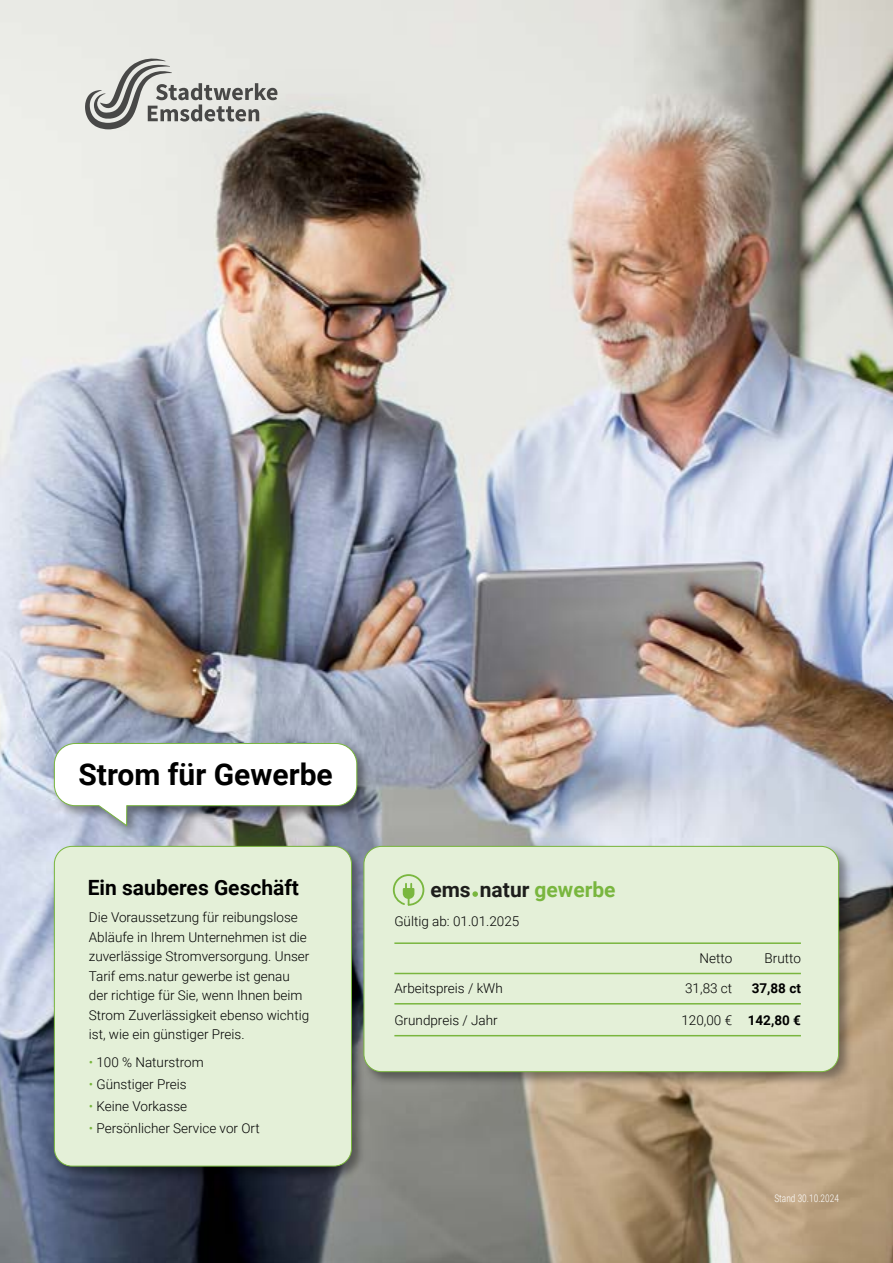
<style>
.page{position:relative;width:893px;height:1263px;background:#fff}
.page>*{position:absolute;margin:0;border:0;box-sizing:border-box;transform-origin:0 0}
.t1{font:700 30px "Roboto";color:#000}
.t2{font:700 21px "Roboto";color:#000}
.t3{font:700 21px "Roboto";color:#1d1d1b}
.t4{font:300 13.5px/19.5px "Roboto";color:#000}
.t5{font:700 13.5px "Roboto";color:#000}
.t6{font:300 10.5px "Roboto Condensed";color:#fff;scale:.9 1}
.s1{color:#79b63e}
</style>
<div class="page">
<img style="left:0;top:0;width:893px;height:1263px">
<svg style="left:85px;top:58px;width:192px;height:71px;background:#c0c1bd"></svg>
<div style="left:52px;top:844px;width:314px;height:336px;background:#000;opacity:.4"></div>
<div style="left:54px;top:846px;width:297px;height:320px;background:#e4f0d8;border-radius:18px"></div>
<div style="left:54px;top:846px;width:298px;height:320px;border:1px solid #79b63e;border-radius:18px"></div>
<div style="left:362px;top:844px;width:490px;height:242px;background:#000;opacity:.4"></div>
<div style="left:364px;top:846px;width:475px;height:226px;background:#e4f0d8;border-radius:18px"></div>
<div style="left:364px;top:846px;width:475px;height:226px;border:1px solid #79b63e;border-radius:18px"></div>
<div style="left:52px;top:741px;width:320px;height:98px;background:#000;opacity:.4"></div>
<svg style="left:54px;top:743px;width:304px;height:84px"></svg>
<svg style="left:392px;top:874px;width:33px;height:32px"></svg>
<svg style="left:472px;top:891px;width:6px;height:6px"></svg>
<hr style="left:394px;top:942px;width:407px;height:2px;background:#79b63e">
<hr style="left:394px;top:1003px;width:407px;height:1px;background:#79b63e">
<hr style="left:394px;top:973px;width:407px;height:1px;background:#79b63e">
<hr style="left:394px;top:1035px;width:407px;height:1px;background:#79b63e">
<h1 class="t1" style="left:78px;top:753px;width:256px">Strom für Gewerbe</h1>
<h2 class="t2" style="left:88px;top:873px;width:213px">Ein sauberes Geschäft</h2>
<p class="t4" style="left:89px;top:907px;width:222px">Die Voraussetzung für reibungslose Abläufe in Ihrem Unternehmen ist die zuverlässige Stromversorgung. Unser Tarif ems.natur gewerbe ist genau der richtige für Sie, wenn Ihnen beim Strom Zuverlässigkeit ebenso wichtig ist, wie ein günstiger Preis.</p>
<p class="t4" style="left:89px;top:1052px;width:116px"><span class="s1">•</span> 100 % Naturstrom</p>
<p class="t4" style="left:89px;top:1074px;width:99px"><span class="s1">•</span> Günstiger Preis</p>
<p class="t4" style="left:89px;top:1096px;width:100px"><span class="s1">•</span> Keine Vorkasse</p>
<p class="t4" style="left:89px;top:1118px;width:172px"><span class="s1">•</span> Persönlicher Service vor Ort</p>
<h2 class="t3" style="left:430px;top:875px;width:187px">ems natur <span class="s1">gewerbe</span></h2>
<p class="t4" style="left:394px;top:911px;width:126px">Gültig ab: 01.01.2025</p>
<p class="t4" style="left:394px;top:978px;width:110px">Arbeitspreis / kWh</p>
<p class="t4" style="left:394px;top:1010px;width:105px">Grundpreis / Jahr</p>
<p class="t4" style="left:700px;top:948px;width:34px">Netto</p>
<p class="t4" style="left:685px;top:978px;width:49px">31,83 ct</p>
<p class="t4" style="left:681px;top:1010px;width:52px">120,00 €</p>
<p class="t4" style="left:765px;top:948px;width:38px">Brutto</p>
<p class="t5" style="left:752px;top:979px;width:51px">37,88 ct</p>
<p class="t5" style="left:748px;top:1010px;width:55px">142,80 €</p>
<p class="t6" style="left:774px;top:1191px;width:73px">Stand 30.10.2024</p>
</div>
